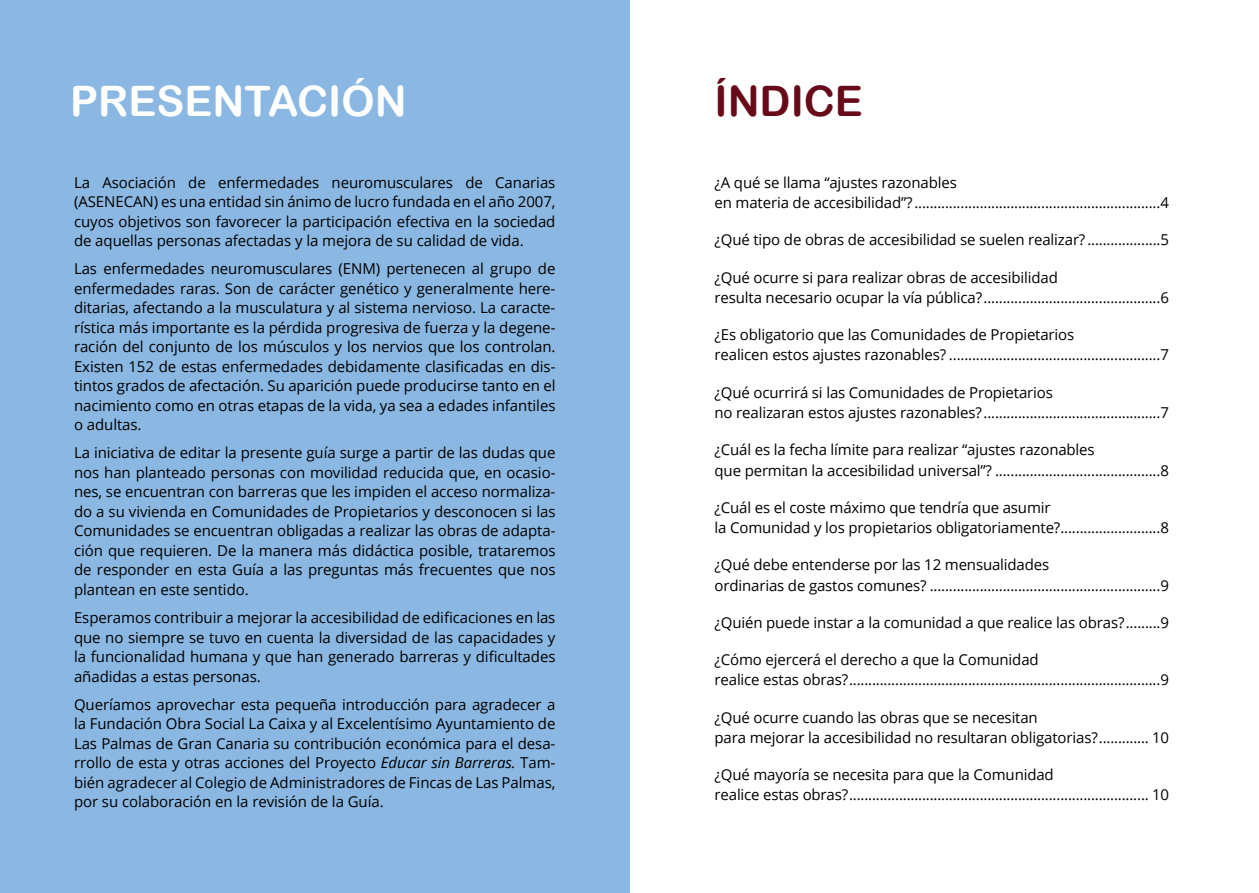
<style>
.page{position:relative;width:1259px;height:893px;background:#fff}
.page>*{position:absolute;margin:0;border:0;box-sizing:border-box;transform-origin:0 0}
.t1{font:42px "Arial Rounded MT Bold";color:#fff}
.t2{font:42px "Arial Rounded MT Bold";color:#690a1a}
.t3{font:15px/19.5px "Open Sans";letter-spacing:-.01em;color:#000}
.s1{font-style:italic}
</style>
<div class="page">
<div style="left:0;top:0;width:629px;height:893px;background:#8ab8e3"></div>
<h1 class="t1" style="left:70px;top:76px;width:85px">PRESENTACI</h1>
<h1 class="t1" style="left:341px;top:76px;width:60px">ÓN</h1>
<h1 class="t2" style="left:714px;top:76px;width:41px">ÍNDICE</h1>
<p class="t3" style="left:74px;top:172px;width:483px;text-align:justify">La Asociación de enfermedades neuromusculares de Canarias (ASENECAN) es una entidad sin ánimo de lucro fundada en el año 2007, cuyos objetivos son favorecer la participación efectiva en la sociedad de aquellas personas afectadas y la mejora de su calidad de vida.</p>
<p class="t3" style="left:74px;top:259px;width:483px;text-align:justify">Las enfermedades neuromusculares (ENM) pertenecen al grupo de enfermedades raras. Son de carácter genético y generalmente here&shy;ditarias, afectando a la musculatura y al sistema nervioso. La caracte&shy;rística más importante es la pérdida progresiva de fuerza y la degene&shy;ración del conjunto de los músculos y los nervios que los controlan.<br>Existen 152 de estas enfermedades debidamente clasificadas en dis&shy;tintos grados de afectación. Su aparición puede producirse tanto en el nacimiento como en otras etapas de la vida, ya sea a edades infantiles o adultas.</p>
<p class="t3" style="left:74px;top:443px;width:483px;text-align:justify">La iniciativa de editar la presente guía surge a partir de las dudas que nos han planteado personas con movilidad reducida que, en ocasio&shy;nes, se encuentran con barreras que les impiden el acceso normaliza&shy;do a su vivienda en Comunidades de Propietarios y desconocen si las Comunidades se encuentran obligadas a realizar las obras de adapta&shy;ción que requieren. De la manera más didáctica posible, trataremos de responder en esta Guía a las preguntas más frecuentes que nos plantean en este sentido.</p>
<p class="t3" style="left:74px;top:607px;width:483px;text-align:justify">Esperamos contribuir a mejorar la accesibilidad de edificaciones en las que no siempre se tuvo en cuenta la diversidad de las capacidades y la funcionalidad humana y que han generado barreras y dificultades añadidas a estas personas.</p>
<p class="t3" style="left:74px;top:694px;width:483px;text-align:justify">Queríamos aprovechar esta pequeña introducción para agradecer a la Fundación Obra Social La Caixa y al Excelentísimo Ayuntamiento de Las Palmas de Gran Canaria su contribución económica para el desa&shy;rrollo de esta y otras acciones del Proyecto <span class="s1">Educar sin Barreras.</span> Tam&shy;bién agradecer al Colegio de Administradores de Fincas de Las Palmas, por su colaboración en la revisión de la Guía.</p>
<p class="t3" style="left:714px;top:172px;width:456px;line-height:20.2px">¿A qué se llama “ajustes razonables<br>en materia de accesibilidad”? ................................................................4</p>
<p class="t3" style="left:714px;top:230px;width:456px">¿Qué tipo de obras de accesibilidad se suelen realizar? ...................5</p>
<p class="t3" style="left:714px;top:267px;width:456px;line-height:20.2px">¿Qué ocurre si para realizar obras de accesibilidad<br>resulta necesario ocupar la vía pública?..............................................6</p>
<p class="t3" style="left:714px;top:324px;width:456px;line-height:20.2px">¿Es obligatorio que las Comunidades de Propietarios<br>realicen estos ajustes razonables? .......................................................7</p>
<p class="t3" style="left:714px;top:382px;width:456px;line-height:20.2px">¿Qué ocurrirá si las Comunidades de Propietarios<br>no realizaran estos ajustes razonables? ..............................................7</p>
<p class="t3" style="left:714px;top:439px;width:456px;line-height:20.2px">¿Cuál es la fecha límite para realizar “ajustes razonables<br>que permitan la accesibilidad universal”? ...........................................8</p>
<p class="t3" style="left:714px;top:497px;width:456px;line-height:20.2px">¿Cuál es el coste máximo que tendría que asumir<br>la Comunidad y los propietarios obligatoriamente?..........................8</p>
<p class="t3" style="left:714px;top:554px;width:456px;line-height:20.2px">¿Qué debe entenderse por las 12 mensualidades<br>ordinarias de gastos comunes? ............................................................9</p>
<p class="t3" style="left:714px;top:612px;width:456px">¿Quién puede instar a la comunidad a que realice las obras?.........9</p>
<p class="t3" style="left:714px;top:649px;width:456px;line-height:20.2px">¿Cómo ejercerá el derecho a que la Comunidad<br>realice estas obras?.................................................................................9</p>
<p class="t3" style="left:714px;top:707px;width:456px;line-height:20.2px">¿Qué ocurre cuando las obras que se necesitan<br>para mejorar la accesibilidad no resultaran obligatorias?............. 10</p>
<p class="t3" style="left:714px;top:764px;width:456px;line-height:20.2px">¿Qué mayoría se necesita para que la Comunidad<br>realice estas obras?.............................................................................. 10</p>
</div>
